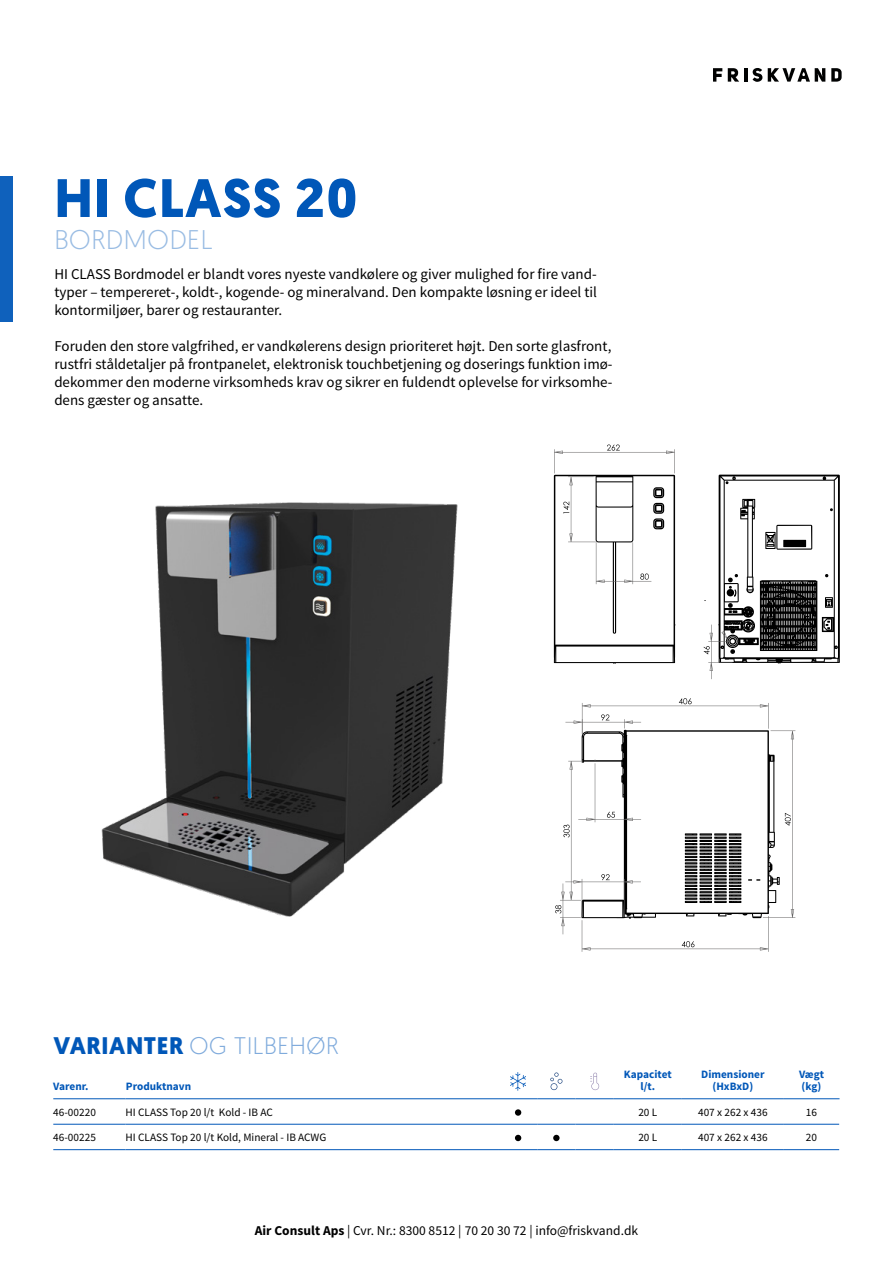
<style>
.page{position:relative;width:893px;height:1263px;background:#fff}
.page>*{position:absolute;margin:0;border:0;box-sizing:border-box;transform-origin:0 0}
.t1{font:700 54px "Geomanist";letter-spacing:.025em;color:#0057b8}
.t2{font:300 27px "Geomanist";letter-spacing:.025em;color:#99bce3}
.t3{font:300 24px "Geomanist";letter-spacing:.025em;color:#80abdc}
.t4{font:15px/18px "Source Sans Pro";color:#000;text-align:justify}
.t5{font:13.5px "Source Sans Pro";color:#000}
.t6{font:11.25px "Source Sans Pro";color:#000}
.t7{font:700 11.25px/12px "Source Sans Pro";color:#0057b8;text-align:center}
.s1{font-weight:700;color:#0057b8}
.s2{font-weight:700}
</style>
<div class="page">
<svg style="left:713px;top:68px;width:9px;height:14px"></svg>
<svg style="left:728px;top:68px;width:11px;height:14px"></svg>
<hr style="left:744px;top:68px;width:3px;height:14px;background:#010202">
<svg style="left:831px;top:68px;width:11px;height:14px"></svg>
<svg style="left:752px;top:68px;width:73px;height:14px"></svg>
<div style="left:0;top:176px;width:13px;height:146px;background:#0f61bc"></div>
<img style="left:101px;top:502px;width:357px;height:415px">
<hr style="left:53px;top:1098px;width:73px;height:1px;background:#0057b8">
<hr style="left:126px;top:1098px;width:373px;height:1px;background:#0057b8">
<hr style="left:499px;top:1098px;width:38px;height:1px;background:#0057b8">
<hr style="left:537px;top:1098px;width:38px;height:1px;background:#0057b8">
<hr style="left:575px;top:1098px;width:39px;height:1px;background:#0057b8">
<hr style="left:614px;top:1098px;width:68px;height:1px;background:#0057b8">
<hr style="left:682px;top:1098px;width:102px;height:1px;background:#0057b8">
<hr style="left:784px;top:1098px;width:55px;height:1px;background:#0057b8">
<hr style="left:53px;top:1124px;width:73px;height:1px;background:#0057b8">
<hr style="left:126px;top:1124px;width:373px;height:1px;background:#0057b8">
<hr style="left:499px;top:1124px;width:38px;height:1px;background:#0057b8">
<hr style="left:537px;top:1124px;width:38px;height:1px;background:#0057b8">
<hr style="left:575px;top:1124px;width:39px;height:1px;background:#0057b8">
<hr style="left:614px;top:1124px;width:68px;height:1px;background:#0057b8">
<hr style="left:682px;top:1124px;width:102px;height:1px;background:#0057b8">
<hr style="left:784px;top:1124px;width:55px;height:1px;background:#0057b8">
<hr style="left:53px;top:1149px;width:73px;height:1px;background:#0057b8">
<hr style="left:126px;top:1149px;width:373px;height:1px;background:#0057b8">
<hr style="left:499px;top:1149px;width:38px;height:1px;background:#0057b8">
<hr style="left:537px;top:1149px;width:38px;height:1px;background:#0057b8">
<hr style="left:575px;top:1149px;width:39px;height:1px;background:#0057b8">
<hr style="left:614px;top:1149px;width:68px;height:1px;background:#0057b8">
<hr style="left:682px;top:1149px;width:102px;height:1px;background:#0057b8">
<hr style="left:784px;top:1149px;width:55px;height:1px;background:#0057b8">
<svg style="left:510px;top:1072px;width:16px;height:18px"></svg>
<svg style="left:550px;top:1072px;width:12px;height:18px"></svg>
<svg style="left:590px;top:1073px;width:9px;height:17px"></svg>
<div style="left:515px;top:1109px;width:6px;height:7px;background:#000;border-radius:50%"></div>
<svg style="left:515px;top:1135px;width:6px;height:6px"></svg>
<div style="left:553px;top:1135px;width:7px;height:6px;background:#000;border-radius:50%"></div>
<svg style="left:704px;top:475px;width:136px;height:204px"></svg>
<svg style="left:554px;top:444px;width:121px;height:220px"></svg>
<svg style="left:582px;top:703px;width:187px;height:249px"></svg>
<svg style="left:679px;top:698px;width:13px;height:6px"></svg>
<svg style="left:682px;top:941px;width:12px;height:6px"></svg>
<svg style="left:555px;top:714px;width:240px;height:220px"></svg>
<h1 class="t1" style="left:54px;top:162px;width:305px">HI CLASS 20</h1>
<h2 class="t2" style="left:54px;top:223px;width:160px">BORDMODEL</h2>
<p class="t4" style="left:54px;top:265px;width:544px">HI CLASS Bordmodel er blandt vores nyeste vandkølere og giver mulighed for fire vand&shy;typer – tempereret-, koldt-, kogende- og mineralvand. Den kompakte løsning er ideel til kontormiljøer, barer og restauranter.</p>
<p class="t4" style="left:54px;top:337px;width:560px">Foruden den store valgfrihed, er vandkølerens design prioriteret højt. Den sorte glasfront, rustfri ståldetaljer på frontpanelet, elektronisk touchbetjening og doserings funktion imø&shy;dekommer den moderne virksomheds krav og sikrer en fuldendt oplevelse for virksomhe&shy;dens gæster og ansatte.</p>
<h3 class="t3" style="left:53px;top:1030px;width:287px"><span class="s1">VARIANTER</span> OG TILBEHØR</h3>
<p class="t7" style="left:53px;top:1081px;width:37px">Varenr.</p>
<p class="t7" style="left:126px;top:1081px;width:67px">Produktnavn</p>
<p class="t7" style="left:624px;top:1069px;width:49px">Kapacitet l/t.</p>
<p class="t7" style="left:701px;top:1069px;width:65px">Dimensioner (HxBxD)</p>
<p class="t7" style="left:799px;top:1069px;width:26px;text-align:left">Vægt (kg)</p>
<p class="t6" style="left:53px;top:1105px;width:44px">46-00220</p>
<p class="t6" style="left:126px;top:1105px;width:149px">HI CLASS Top 20 l/t Kold - IB AC</p>
<p class="t6" style="left:638px;top:1105px;width:20px">20 L</p>
<p class="t6" style="left:698px;top:1105px;width:71px">407 x 262 x 436</p>
<p class="t6" style="left:806px;top:1105px;width:13px">16</p>
<p class="t6" style="left:53px;top:1130px;width:44px">46-00225</p>
<p class="t6" style="left:126px;top:1130px;width:202px">HI CLASS Top 20 l/t Kold, Mineral - IB ACWG</p>
<p class="t6" style="left:638px;top:1130px;width:20px">20 L</p>
<p class="t6" style="left:698px;top:1130px;width:71px">407 x 262 x 436</p>
<p class="t6" style="left:806px;top:1130px;width:13px">20</p>
<p class="t5" style="left:255px;top:1222px;width:385px"><span class="s2">Air Consult Aps</span> | Cvr. Nr.: 8300 8512 | 70 20 30 72 | info@friskvand.dk</p>
</div>
